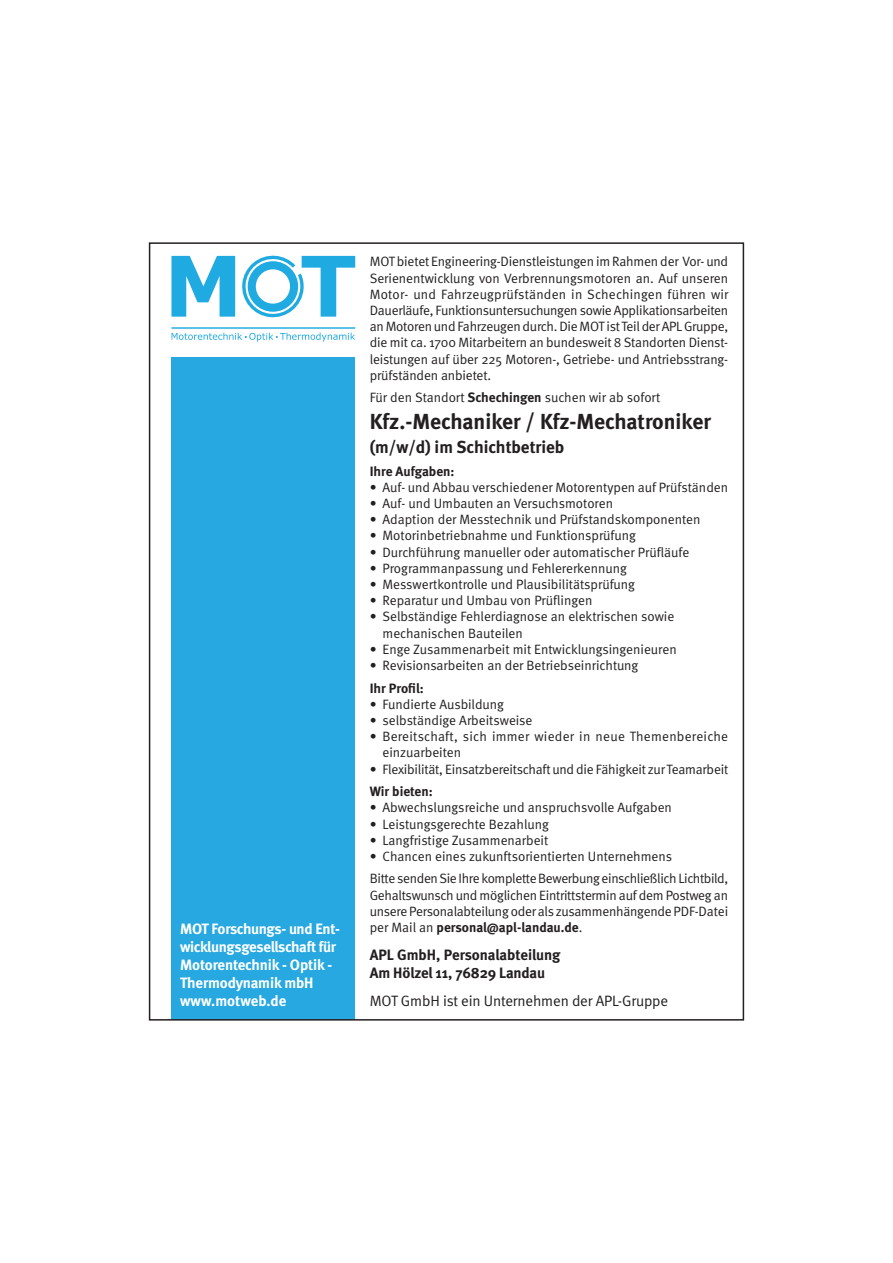
<style>
.page{position:relative;width:893px;height:1263px;background:#fff}
.page>*{position:absolute;margin:0;border:0;box-sizing:border-box;transform-origin:0 0}
.t1{font:700 21.75px "Meta";color:#231f20}
.t2{font:700 17.25px "Meta";color:#231f20}
.t3{font:700 15px/18px "Meta";letter-spacing:-.02em;color:#fff}
.t4{font:700 15px/18px "Meta";letter-spacing:-.01em;color:#231f20}
.t5{font:15px "Meta Normal";letter-spacing:-.01em;color:#231f20}
.t6{font:13.5px/16.2px "Meta Normal";letter-spacing:-.005em;color:#231f20}
.t7{font:13.5px/22.5px "Meta Normal";letter-spacing:-.025em;color:#231f20}
.t8{font:700 13.5px "Meta";color:#231f20}
.t9{font:13.5px/16.2px "Meta Normal";letter-spacing:.02em;color:#231f20}
.s1{font-family:"Meta";font-weight:700}
.s2{font-family:"Meta Normal";font-weight:400}
</style>
<div class="page">
<div style="left:171px;top:358px;width:184px;height:662px;background:#27a8e0"></div>
<svg style="left:171px;top:256px;width:64px;height:61px"></svg>
<hr style="left:171px;top:327px;width:184px;height:2px;background:#1faae1">
<svg style="left:172px;top:333px;width:183px;height:9px"></svg>
<svg style="left:242px;top:256px;width:113px;height:61px"></svg>
<div style="left:248px;top:261px;width:50px;height:51px;border:8px solid #1faae1;border-radius:50%"></div>
<p class="t3" style="left:180px;top:919px;width:161px">MOT Forschungs- und Ent&shy;wicklungsgesellschaft für<br>Motorentechnik - Optik -<br>Thermodynamik mbH www.motweb.de</p>
<p class="t6" style="left:370px;top:253px;width:360px;text-align:justify">MOT bietet Engineering-Dienstleistungen im Rahmen der Vor- und Serienentwicklung von Verbrennungsmotoren an. Auf unseren Motor- und Fahrzeugprüfständen in Schechingen führen wir Dauerläufe, Funktionsuntersuchungen sowie Applikationsarbeiten an Motoren und Fahrzeugen durch. Die MOT ist Teil der APL Gruppe, die mit ca. 1700 Mitarbeitern an bundesweit 8 Standorten Dienst&shy;leistungen auf über 225 Motoren-, Getriebe- und Antriebsstrang&shy;prüfständen anbietet.</p>
<p class="t6" style="left:370px;top:389px;width:292px">Für den Standort <span class="s1">Schechingen</span> suchen wir ab sofort</p>
<h1 class="t1" style="left:370px;top:408px;width:343px">Kfz.-Mechaniker / Kfz-Mechatroniker</h1>
<p class="t2" style="left:370px;top:437px;width:196px">(m/w/d) im Schichtbetrieb</p>
<p class="t8" style="left:370px;top:463px;width:86px">Ihre Aufgaben:</p>
<p class="t6" style="left:370px;top:479px;width:360px">• Auf- und Abbau verschiedener Motorentypen auf Prüfständen</p>
<p class="t6" style="left:370px;top:495px;width:245px">• Auf- und Umbauten an Versuchsmotoren</p>
<p class="t6" style="left:370px;top:511px;width:332px">• Adaption der Messtechnik und Prüfstandskomponenten</p>
<p class="t6" style="left:370px;top:527px;width:268px">• Motorinbetriebnahme und Funktionsprüfung</p>
<p class="t6" style="left:370px;top:544px;width:321px">• Durchführung manueller oder automatischer Prüfläufe</p>
<p class="t6" style="left:370px;top:560px;width:259px">• Programmanpassung und Fehlererkennung</p>
<p class="t6" style="left:370px;top:576px;width:267px">• Messwertkontrolle und Plausibilitätsprüfung</p>
<p class="t6" style="left:370px;top:592px;width:224px">• Reparatur und Umbau von Prüflingen</p>
<p class="t6" style="left:382px;top:608px;width:293px;text-indent:-13px">• Selbständige Fehlerdiagnose an elektrischen sowie mechanischen Bauteilen</p>
<p class="t6" style="left:370px;top:641px;width:308px">• Enge Zusammenarbeit mit Entwicklungsingenieuren</p>
<p class="t6" style="left:370px;top:657px;width:270px">• Revisionsarbeiten an der Betriebseinrichtung</p>
<p class="t8" style="left:370px;top:680px;width:55px">Ihr Profil:</p>
<p class="t6" style="left:370px;top:696px;width:136px">• Fundierte Ausbildung</p>
<p class="t6" style="left:370px;top:712px;width:164px">• selbständige Arbeitsweise</p>
<p class="t9" style="left:382px;top:728px;width:347px;text-indent:-13px">• Bereitschaft, sich immer wieder in neue Themenbereiche einzuarbeiten</p>
<p class="t6" style="left:370px;top:760px;width:360px">• Flexibilität, Einsatzbereitschaft und die Fähigkeit zur Teamarbeit</p>
<p class="t8" style="left:370px;top:783px;width:64px">Wir bieten:</p>
<p class="t6" style="left:370px;top:799px;width:304px">• Abwechslungsreiche und anspruchsvolle Aufgaben</p>
<p class="t6" style="left:370px;top:815px;width:181px">• Leistungsgerechte Bezahlung</p>
<p class="t6" style="left:370px;top:832px;width:180px">• Langfristige Zusammenarbeit</p>
<p class="t7" style="left:370px;top:845px;width:360px">• Chancen eines zukunftsorientierten Unternehmens<br>Bitte senden Sie Ihre komplette Bewerbung einschließlich Lichtbild,</p>
<p class="t6" style="left:370px;top:887px;width:360px">Gehaltswunsch und möglichen Eintrittstermin auf dem Postweg an unsere Personalabteilung oder als zusammenhängende PDF-Datei</p>
<p class="t8" style="left:370px;top:919px;width:214px"><span class="s2">per Mail an</span> personal@apl-landau.de<span class="s2">.</span></p>
<p class="t4" style="left:370px;top:946px;width:192px">APL GmbH, Personalabteilung<br>Am Hölzel 11, 76829 Landau</p>
<p class="t5" style="left:370px;top:992px;width:300px">MOT GmbH ist ein Unternehmen der APL-Gruppe</p>
</div>
